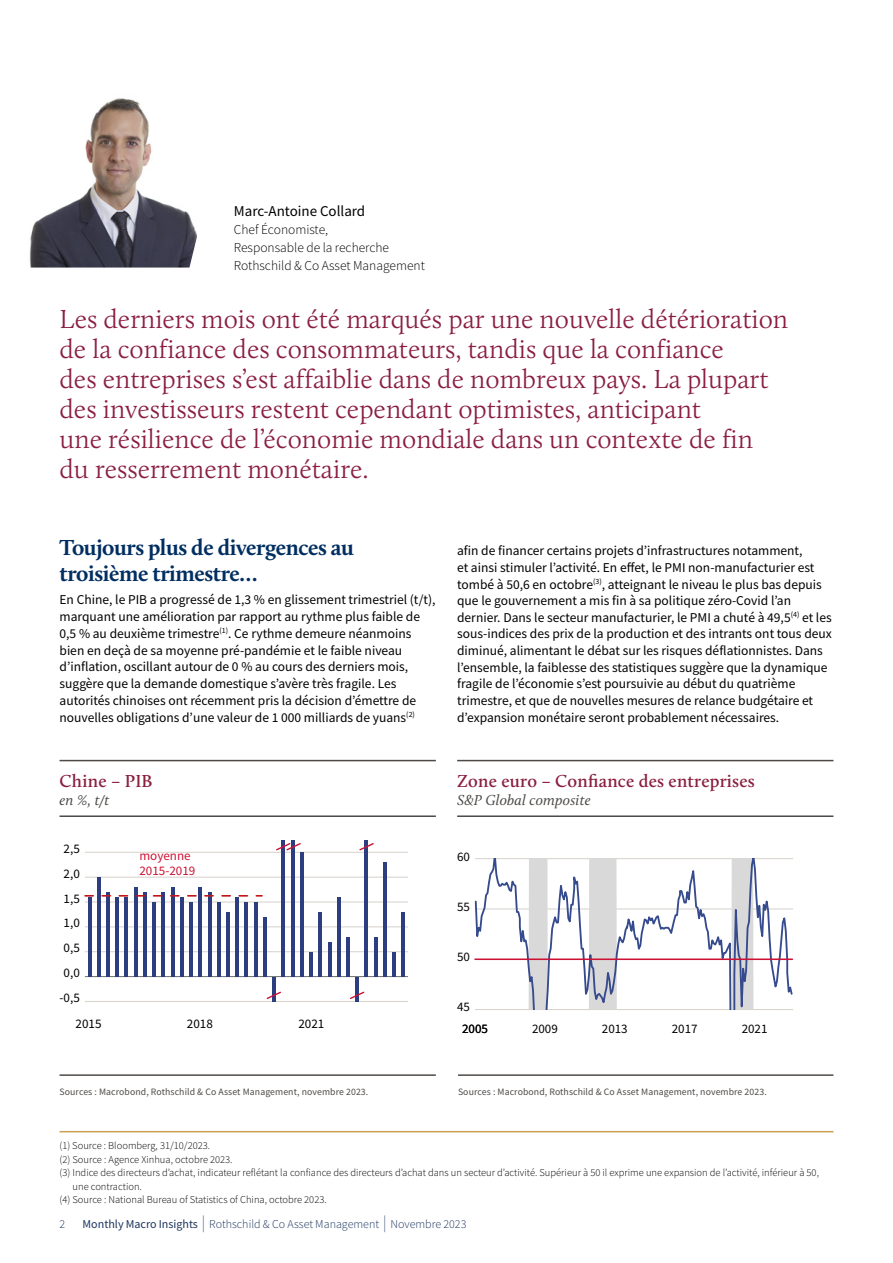
<style>
.page{position:relative;width:893px;height:1263px;background:#fff}
.page>*{position:absolute;margin:0;border:0;box-sizing:border-box;transform-origin:0 0}
.t1{font:300 27px/30px "Calluna";color:#8a1e41}
.t2{font:700 22.5px/25.8px "Calluna";letter-spacing:-.02em;color:#002e61}
.t3{font:600 18px "Calluna";letter-spacing:.01em;color:#8a1f40}
.t4{font:italic 15px "Calluna";letter-spacing:.01em;color:#4d4a47}
.t5{font:15px "Source Sans Pro";color:#000}
.t6{font:13.5px/16.6px "Source Sans Pro";color:#000}
.t7{font:300 13.5px/18px "Source Sans Pro";color:#000}
.t8{font:13.05px "Source Sans Pro";color:#000}
.t9{font:13.05px/14.5px "Source Sans Pro";color:#cd1235}
.t10{font:300 12px "Source Sans Pro";color:#1c355e}
.t11{font:300 10.5px "Source Sans Pro";color:#000}
.t12{font:9.75px "Source Sans Pro";letter-spacing:.01em;color:#4d4a47}
.s1{font-weight:400}
.s2{font-size:16.8px}
</style>
<div class="page">
<hr style="left:475px;top:1009px;width:318px;height:1px;background:#d6d1ca">
<svg style="left:474px;top:858px;width:319px;height:151px"></svg>
<hr style="left:475px;top:958px;width:317px;height:2px;background:#cd1235">
<hr style="left:60px;top:760px;width:376px;height:1px;background:#4d4a47">
<hr style="left:60px;top:815px;width:376px;height:2px;background:#4d4a47">
<hr style="left:60px;top:1074px;width:376px;height:2px;background:#4d4a47">
<hr style="left:457px;top:760px;width:376px;height:1px;background:#4d4a47">
<hr style="left:457px;top:815px;width:376px;height:2px;background:#4d4a47">
<hr style="left:458px;top:1074px;width:375px;height:2px;background:#4d4a47">
<hr style="left:85px;top:976px;width:323px;height:1px;background:#706e6d">
<hr style="left:85px;top:1001px;width:323px;height:1px;background:#d6d1ca">
<hr style="left:85px;top:951px;width:323px;height:1px;background:#d6d1ca">
<hr style="left:85px;top:926px;width:323px;height:1px;background:#d6d1ca">
<hr style="left:85px;top:902px;width:323px;height:1px;background:#d6d1ca">
<hr style="left:85px;top:877px;width:323px;height:1px;background:#d6d1ca">
<hr style="left:85px;top:852px;width:323px;height:1px;background:#d6d1ca">
<hr style="left:88px;top:897px;width:3px;height:79px;background:#2d3e80">
<hr style="left:97px;top:877px;width:4px;height:99px;background:#2d3e80">
<hr style="left:106px;top:892px;width:4px;height:84px;background:#2d3e80">
<hr style="left:115px;top:897px;width:4px;height:79px;background:#2d3e80">
<hr style="left:125px;top:897px;width:3px;height:79px;background:#2d3e80">
<hr style="left:134px;top:887px;width:4px;height:89px;background:#2d3e80">
<hr style="left:143px;top:892px;width:4px;height:84px;background:#2d3e80">
<hr style="left:152px;top:902px;width:4px;height:74px;background:#2d3e80">
<hr style="left:162px;top:892px;width:3px;height:84px;background:#2d3e80">
<hr style="left:171px;top:887px;width:3px;height:89px;background:#2d3e80">
<hr style="left:180px;top:897px;width:4px;height:79px;background:#2d3e80">
<hr style="left:189px;top:902px;width:4px;height:74px;background:#2d3e80">
<hr style="left:198px;top:887px;width:4px;height:89px;background:#2d3e80">
<hr style="left:208px;top:892px;width:3px;height:84px;background:#2d3e80">
<hr style="left:217px;top:902px;width:4px;height:74px;background:#2d3e80">
<hr style="left:226px;top:912px;width:4px;height:64px;background:#2d3e80">
<hr style="left:235px;top:897px;width:4px;height:79px;background:#2d3e80">
<hr style="left:245px;top:902px;width:3px;height:74px;background:#2d3e80">
<hr style="left:254px;top:902px;width:4px;height:74px;background:#2d3e80">
<hr style="left:263px;top:917px;width:4px;height:59px;background:#2d3e80">
<hr style="left:272px;top:976px;width:4px;height:25px;background:#2d3e80">
<hr style="left:282px;top:840px;width:3px;height:136px;background:#2d3e80">
<hr style="left:291px;top:840px;width:3px;height:136px;background:#2d3e80">
<hr style="left:300px;top:852px;width:4px;height:124px;background:#2d3e80">
<hr style="left:309px;top:952px;width:4px;height:24px;background:#2d3e80">
<hr style="left:318px;top:912px;width:4px;height:64px;background:#2d3e80">
<hr style="left:328px;top:942px;width:3px;height:34px;background:#2d3e80">
<hr style="left:337px;top:897px;width:4px;height:79px;background:#2d3e80">
<hr style="left:346px;top:937px;width:4px;height:39px;background:#2d3e80">
<hr style="left:355px;top:976px;width:4px;height:25px;background:#2d3e80">
<hr style="left:365px;top:840px;width:3px;height:136px;background:#2d3e80">
<hr style="left:374px;top:937px;width:4px;height:39px;background:#2d3e80">
<hr style="left:383px;top:862px;width:4px;height:114px;background:#2d3e80">
<hr style="left:392px;top:952px;width:4px;height:24px;background:#2d3e80">
<hr style="left:402px;top:912px;width:3px;height:64px;background:#2d3e80">
<svg style="left:84px;top:895px;width:10px;height:2px"></svg>
<svg style="left:101px;top:895px;width:10px;height:2px"></svg>
<svg style="left:118px;top:895px;width:10px;height:2px"></svg>
<svg style="left:136px;top:895px;width:9px;height:2px"></svg>
<svg style="left:153px;top:895px;width:10px;height:2px"></svg>
<svg style="left:170px;top:895px;width:10px;height:2px"></svg>
<svg style="left:187px;top:895px;width:10px;height:2px"></svg>
<svg style="left:204px;top:895px;width:10px;height:2px"></svg>
<svg style="left:221px;top:895px;width:10px;height:2px"></svg>
<svg style="left:238px;top:895px;width:10px;height:2px"></svg>
<svg style="left:255px;top:895px;width:8px;height:2px"></svg>
<svg style="left:276px;top:842px;width:25px;height:9px"></svg>
<svg style="left:266px;top:991px;width:15px;height:8px"></svg>
<svg style="left:350px;top:991px;width:15px;height:8px"></svg>
<svg style="left:359px;top:842px;width:15px;height:9px"></svg>
<img style="left:29px;top:98px;width:168px;height:170px">
<hr style="left:60px;top:1131px;width:773px;height:1px;background:#cc9f53">
<p class="t5" style="left:234px;top:201px;width:133px">Marc-Antoine Collard</p>
<p class="t7" style="left:234px;top:221px;width:193px">Chef Économiste,<br>Responsable de la recherche<br>Rothschild &amp; Co Asset Management</p>
<p class="t1" style="left:60px;top:304px;width:730px">Les derniers mois ont été marqués par une nouvelle détérioration de la confiance des consommateurs, tandis que la confiance<br>des entreprises s’est affaiblie dans de nombreux pays. La plupart des investisseurs restent cependant optimistes, anticipant<br>une résilience de l’économie mondiale dans un contexte de fin du resserrement monétaire.</p>
<h2 class="t2" style="left:60px;top:534px;width:296px">Toujours plus de divergences au troisième trimestre…</h2>
<p class="t6" style="left:60px;top:591px;width:377px">En Chine, le PIB a progressé de 1,3 % en glissement trimestriel (t/t), marquant une amélioration par rapport au rythme plus faible de 0,5 % au deuxième trimestre<sup>(1)</sup>. Ce rythme demeure néanmoins bien en deçà de sa moyenne pré-pandémie et le faible niveau d’inflation, oscillant autour de 0 % au cours des derniers mois, suggère que la demande domestique s’avère très fragile. Les autorités chinoises ont récemment pris la décision d’émettre de nouvelles obligations d’une valeur de 1 000 milliards de yuans<sup>(2)</sup></p>
<h3 class="t3" style="left:60px;top:770px;width:95px">Chine – PIB</h3>
<p class="t4" style="left:60px;top:791px;width:51px">en %, t/t</p>
<p class="t8" style="left:64px;top:840px;width:18px">2,5</p>
<p class="t8" style="left:64px;top:865px;width:18px">2,0</p>
<p class="t8" style="left:64px;top:890px;width:18px">1,5</p>
<p class="t8" style="left:64px;top:915px;width:18px">1,0</p>
<p class="t8" style="left:64px;top:940px;width:18px">0,5</p>
<p class="t8" style="left:64px;top:964px;width:18px">0,0</p>
<p class="t8" style="left:60px;top:989px;width:22px">-0,5</p>
<p class="t9" style="left:139px;top:849px;width:58px">moyenne<br>2015-2019</p>
<p class="t8" style="left:76px;top:1015px;width:27px">2015</p>
<p class="t8" style="left:187px;top:1015px;width:27px">2018</p>
<p class="t8" style="left:298px;top:1015px;width:27px">2021</p>
<p class="t12" style="left:60px;top:1085px;width:310px">Sources : Macrobond, Rothschild &amp; Co Asset Management, novembre 2023.</p>
<p class="t6" style="left:457px;top:542px;width:376px">afin de financer certains projets d’infrastructures notamment,<br>et ainsi stimuler l’activité. En effet, le PMI non-manufacturier est tombé à 50,6 en octobre<sup>(3)</sup>, atteignant le niveau le plus bas depuis que le gouvernement a mis fin à sa politique zéro-Covid l’an dernier. Dans le secteur manufacturier, le PMI a chuté à 49,5<sup>(4)</sup> et les sous-indices des prix de la production et des intrants ont tous deux diminué, alimentant le débat sur les risques déflationnistes. Dans l’ensemble, la faiblesse des statistiques suggère que la dynamique fragile de l’économie s’est poursuivie au début du quatrième trimestre, et que de nouvelles mesures de relance budgétaire et d’expansion monétaire seront probablement nécessaires.</p>
<h3 class="t3" style="left:457px;top:770px;width:299px">Zone euro – Confiance des entreprises</h3>
<p class="t4" style="left:457px;top:791px;width:135px">S&amp;P Global composite</p>
<p class="t8" style="left:457px;top:849px;width:14px">60</p>
<p class="t8" style="left:457px;top:899px;width:14px">55</p>
<p class="t8" style="left:457px;top:949px;width:14px">50</p>
<p class="t8" style="left:457px;top:998px;width:14px">45</p>
<p class="t8" style="left:462px;top:1020px;width:27px">2005</p>
<p class="t8" style="left:532px;top:1020px;width:27px">2009</p>
<p class="t8" style="left:602px;top:1020px;width:27px">2013</p>
<p class="t8" style="left:672px;top:1020px;width:27px">2017</p>
<p class="t8" style="left:742px;top:1020px;width:27px">2021</p>
<p class="t12" style="left:458px;top:1085px;width:310px">Sources : Macrobond, Rothschild &amp; Co Asset Management, novembre 2023.</p>
<p class="t11" style="left:60px;top:1139px;width:152px">(1) Source : Bloomberg, 31/10/2023.</p>
<p class="t11" style="left:60px;top:1153px;width:175px">(2) Source : Agence Xinhua, octobre 2023.</p>
<p class="t11" style="left:60px;top:1166px;width:761px">(3) Indice des directeurs d’achat, indicateur reflétant la confiance des directeurs d’achat dans un secteur d’activité. Supérieur à 50 il exprime une expansion de l’activité, inférieur à 50,</p>
<p class="t11" style="left:73px;top:1180px;width:71px">une contraction.</p>
<p class="t11" style="left:60px;top:1193px;width:269px">(4) Source : National Bureau of Statistics of China, octobre 2023.</p>
<p class="t10" style="left:60px;top:1217px;width:7px">2</p>
<p class="t10" style="left:83px;top:1217px;width:385px"><span class="s1">Monthly Macro Insights</span> <span class="s2">|</span> Rothschild &amp; Co Asset Management <span class="s2">|</span> Novembre 2023</p>
</div>
